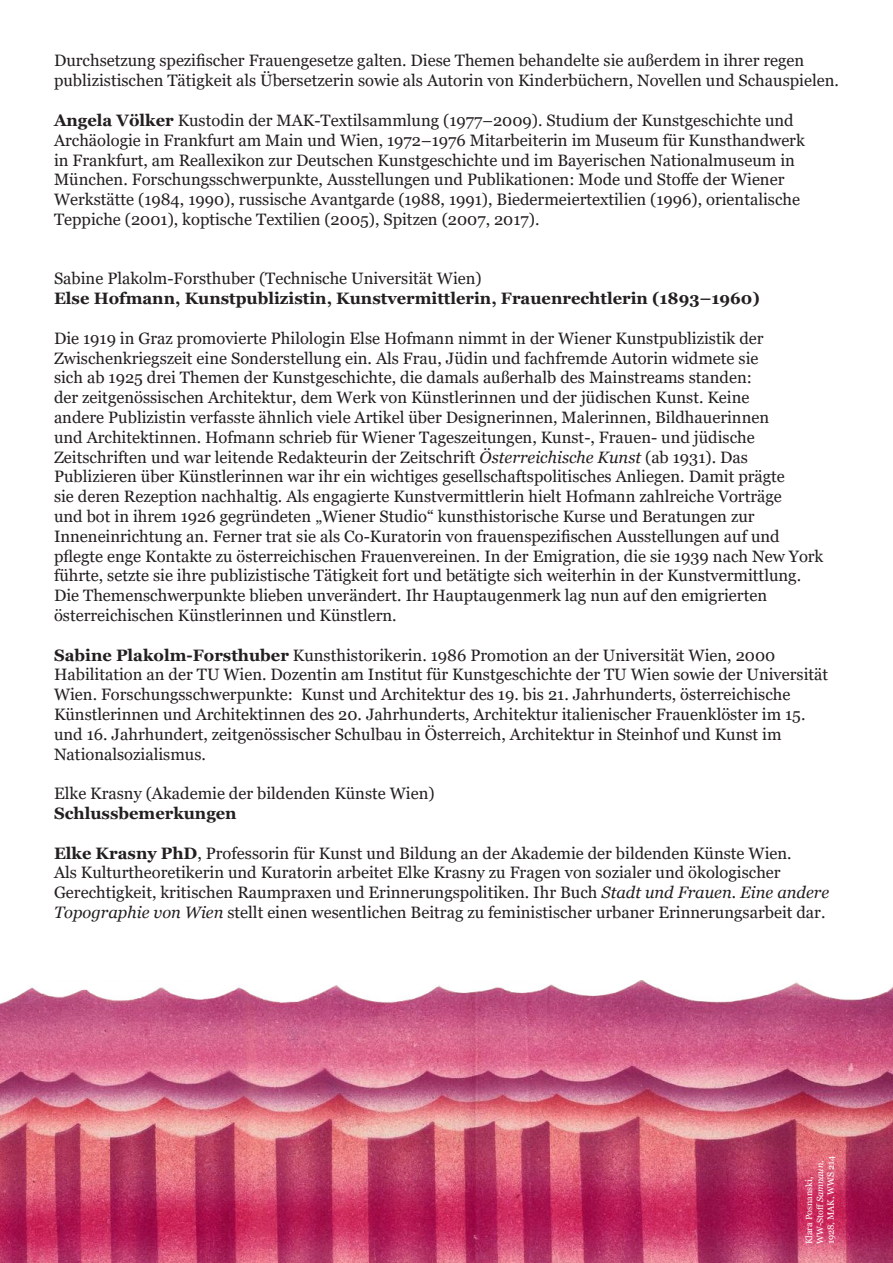
<style>
.page{position:relative;width:893px;height:1263px;background:#fff}
.page>*{position:absolute;margin:0;border:0;box-sizing:border-box;transform-origin:0 0}
.t1{font:16.5px/19.8px "Georgia";color:#231f20}
.t2{font:700 16.5px "Georgia";color:#231f20}
.t3{font:9px/10.8px "Georgia";color:#fff}
.s1{font-weight:700}
.s2{font-style:italic}
</style>
<div class="page">
<img style="left:0;top:981px;width:893px;height:282px">
<p class="t1" style="left:54px;top:51px;width:786px">Durchsetzung spezifischer Frauengesetze galten. Diese Themen behandelte sie außerdem in ihrer regen publizistischen Tätigkeit als Übersetzerin sowie als Autorin von Kinderbüchern, Novellen und Schauspielen.</p>
<p class="t1" style="left:54px;top:111px;width:752px"><span class="s1">Angela Völker</span> Kustodin der MAK-Textilsammlung (1977–2009). Studium der Kunstgeschichte und Archäologie in Frankfurt am Main und Wien, 1972–1976 Mitarbeiterin im Museum für Kunsthandwerk in Frankfurt, am Reallexikon zur Deutschen Kunstgeschichte und im Bayerischen Nationalmuseum in München. Forschungsschwerpunkte, Ausstellungen und Publikationen: Mode und Stoffe der Wiener Werkstätte (1984, 1990), russische Avantgarde (1988, 1991), Biedermeiertextilien (1996), orientalische Teppiche (2001), koptische Textilien (2005), Spitzen (2007, 2017).</p>
<p class="t1" style="left:54px;top:269px;width:429px">Sabine Plakolm-Forsthuber (Technische Universität Wien)</p>
<p class="t2" style="left:54px;top:288px;width:707px">Else Hofmann, Kunstpublizistin, Kunstvermittlerin, Frauenrechtlerin (1893–1960)</p>
<p class="t1" style="left:54px;top:328px;width:771px">Die 1919 in Graz promovierte Philologin Else Hofmann nimmt in der Wiener Kunstpublizistik der Zwischenkriegszeit eine Sonderstellung ein. Als Frau, Jüdin und fachfremde Autorin widmete sie<br>sich ab 1925 drei Themen der Kunstgeschichte, die damals außerhalb des Mainstreams standen:<br>der zeitgenössischen Architektur, dem Werk von Künstlerinnen und der jüdischen Kunst. Keine<br>andere Publizistin verfasste ähnlich viele Artikel über Designerinnen, Malerinnen, Bildhauerinnen<br>und Architektinnen. Hofmann schrieb für Wiener Tageszeitungen, Kunst-, Frauen- und jüdische Zeitschriften und war leitende Redakteurin der Zeitschrift <span class="s2">Österreichische Kunst</span> (ab 1931). Das Publizieren über Künstlerinnen war ihr ein wichtiges gesellschaftspolitisches Anliegen. Damit prägte<br>sie deren Rezeption nachhaltig. Als engagierte Kunstvermittlerin hielt Hofmann zahlreiche Vorträge<br>und bot in ihrem 1926 gegründeten „Wiener Studio“ kunsthistorische Kurse und Beratungen zur Inneneinrichtung an. Ferner trat sie als Co-Kuratorin von frauenspezifischen Ausstellungen auf und pflegte enge Kontakte zu österreichischen Frauenvereinen. In der Emigration, die sie 1939 nach New York führte, setzte sie ihre publizistische Tätigkeit fort und betätigte sich weiterhin in der Kunstvermittlung.<br>Die Themenschwerpunkte blieben unverändert. Ihr Hauptaugenmerk lag nun auf den emigrierten österreichischen Künstlerinnen und Künstlern.</p>
<p class="t1" style="left:54px;top:645px;width:776px"><span class="s1">Sabine Plakolm-Forsthuber</span> Kunsthistorikerin. 1986 Promotion an der Universität Wien, 2000<br>Habilitation an der TU Wien. Dozentin am Institut für Kunstgeschichte der TU Wien sowie der Universität Wien. Forschungsschwerpunkte: Kunst und Architektur des 19. bis 21. Jahrhunderts, österreichische Künstlerinnen und Architektinnen des 20. Jahrhunderts, Architektur italienischer Frauenklöster im 15. und 16. Jahrhundert, zeitgenössischer Schulbau in Österreich, Architektur in Steinhof und Kunst im Nationalsozialismus.</p>
<p class="t1" style="left:54px;top:784px;width:382px">Elke Krasny (Akademie der bildenden Künste Wien)</p>
<p class="t2" style="left:54px;top:803px;width:184px">Schlussbemerkungen</p>
<p class="t1" style="left:54px;top:843px;width:777px"><span class="s1">Elke Krasny PhD</span>, Professorin für Kunst und Bildung an der Akademie der bildenden Künste Wien.<br>Als Kulturtheoretikerin und Kuratorin arbeitet Elke Krasny zu Fragen von sozialer und ökologischer Gerechtigkeit, kritischen Raumpraxen und Erinnerungspolitiken. Ihr Buch <span class="s2">Stadt und Frauen. Eine andere Topographie von Wien</span> stellt einen wesentlichen Beitrag zu feministischer urbaner Erinnerungsarbeit dar.</p>
<p class="t3" style="left:804px;top:1244px;width:89px;rotate:-90deg">Klara Posnanski,<br>WW-Stoff <span class="s2">Samnaun</span>,<br>1928, MAK, WWS 214</p>
</div>
